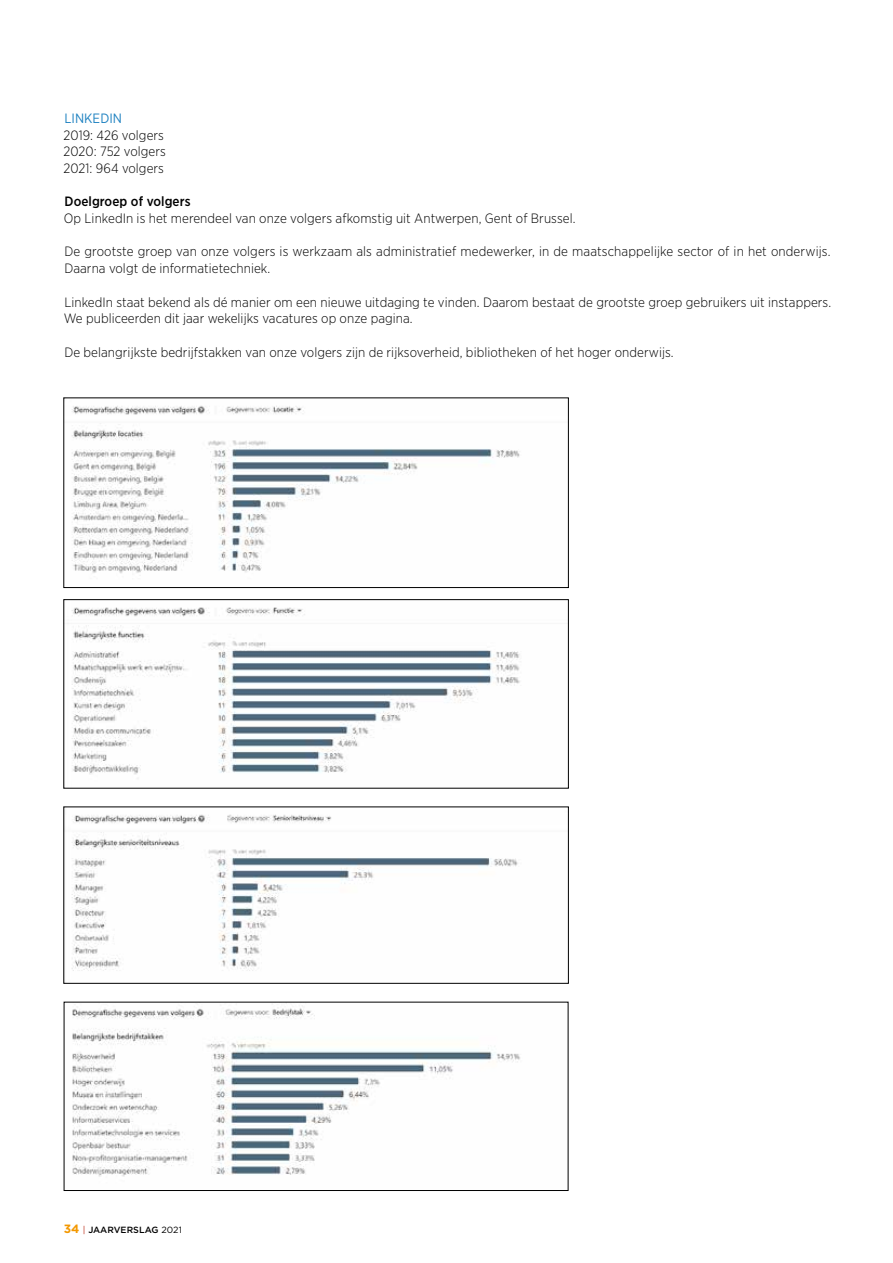
<style>
.page{position:relative;width:893px;height:1263px;background:#fff}
.page>*{position:absolute;margin:0;border:0;box-sizing:border-box;transform-origin:0 0}
.t1{font:300 13.5px/16.6px "Gotham Narrow";letter-spacing:.005em;color:#000}
.t2{font:500 13.5px "Gotham Narrow";letter-spacing:.005em;color:#000}
.t3{font:13.5px "Gotham Narrow";letter-spacing:.005em;color:#1f82c1}
.t4{font:500 9px "Gotham";letter-spacing:.005em;color:#000}
.s1{font-weight:700;font-size:12px;color:#f39800}
.s2{font-weight:400;color:#bd2c16}
.s3{font-weight:400}
</style>
<div class="page">
<img style="left:72px;top:405px;width:448px;height:169px">
<div style="left:64px;top:398px;width:505px;height:190px;border:1px solid #000"></div>
<img style="left:67px;top:607px;width:453px;height:168px">
<div style="left:64px;top:599px;width:505px;height:189px;border:1px solid #000"></div>
<img style="left:72px;top:814px;width:446px;height:157px">
<img style="left:72px;top:1005px;width:448px;height:172px">
<div style="left:64px;top:1002px;width:504px;height:189px;border:1px solid #000"></div>
<p class="t3" style="left:64px;top:110px;width:59px">LINKEDIN</p>
<p class="t1" style="left:64px;top:126px;width:104px">2019: 426 volgers<br>2020: 752 volgers<br>2021: 964 volgers</p>
<p class="t2" style="left:65px;top:193px;width:127px">Doelgroep of volgers</p>
<p class="t1" style="left:64px;top:210px;width:513px">Op LinkedIn is het merendeel van onze volgers afkomstig uit Antwerpen, Gent of Brussel.</p>
<p class="t1" style="left:64px;top:243px;width:768px">De grootste groep van onze volgers is werkzaam als administratief medewerker, in de maatschappelijke sector of in het onderwijs.<br>Daarna volgt de informatietechniek.</p>
<p class="t1" style="left:64px;top:293px;width:769px">LinkedIn staat bekend als dé manier om een nieuwe uitdaging te vinden. Daarom bestaat de grootste groep gebruikers uit instappers.<br>We publiceerden dit jaar wekelijks vacatures op onze pagina.</p>
<p class="t1" style="left:64px;top:343px;width:611px">De belangrijkste bedrijfstakken van onze volgers zijn de rijksoverheid, bibliotheken of het hoger onderwijs.</p>
<p class="t4" style="left:64px;top:1224px;width:120px"><span class="s1">34</span> <span class="s2">|</span> JAARVERSLAG <span class="s3">2021</span></p>
</div>
